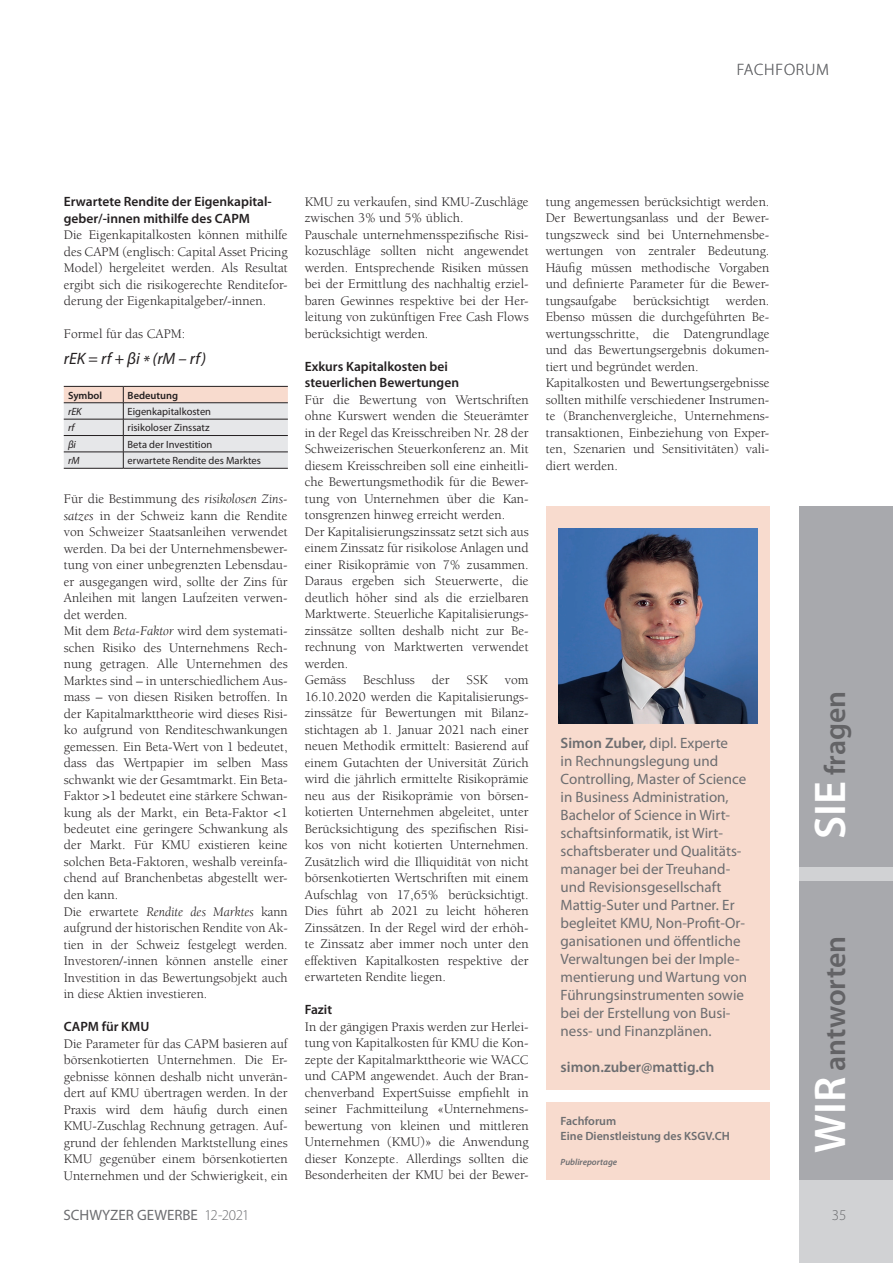
<style>
.page{position:relative;width:893px;height:1263px;background:#fff}
.page>*{position:absolute;margin:0;border:0;box-sizing:border-box;transform-origin:0 0}
.t1{font:600 29.7px "Myriad Pro";color:#636366}
.t2{font:italic 16.5px "Myriad Pro";color:#231f20}
.t3{font:300 16.5px "Myriad Pro";letter-spacing:.05em;color:#6c6d70}
.t4{font:15px/18px "Myriad Pro";color:#6c6d70}
.t5{font:600 15px "Myriad Pro";color:#6c6d70}
.t6{font:300 15px "Myriad Pro";color:#6c6d70}
.t7{font:13.5px/16.5px "Berkeley Std";color:#231f20;text-align:justify}
.t8{font:600 13.5px/16.5px "Myriad Pro";color:#231f20}
.t9{font:600 12px/14.4px "Myriad Pro";color:#6c6d70}
.t10{font:10.5px "Myriad Pro";color:#231f20}
.t11{font:600 10.5px "Myriad Pro";color:#231f20}
.t12{font:italic 10.5px "Myriad Pro";color:#231f20}
.t13{font:italic 600 9px "Myriad Pro";color:#6c6d70}
.s1{font-style:italic}
.s2{font-weight:300}
.s3{font-weight:600}
.s4{font-size:44.55px;color:#fff}
</style>
<div class="page">
<div style="left:799px;top:849px;width:94px;height:414px;background:#d1d2d4"></div>
<div style="left:799px;top:881px;width:94px;height:299px;background:#a8a9ad"></div>
<div style="left:799px;top:506px;width:94px;height:360px;background:#a8a9ad"></div>
<svg style="left:64px;top:386px;width:224px;height:82px;background:#ddd8d7"></svg>
<hr style="left:64px;top:468px;width:59px;height:1px;background:#231f20">
<hr style="left:123px;top:468px;width:165px;height:1px;background:#231f20">
<div style="left:546px;top:506px;width:224px;height:584px;background:#f8dbce"></div>
<div style="left:546px;top:1102px;width:224px;height:78px;background:#f8dbce"></div>
<img style="left:558px;top:528px;width:199px;height:195px">
<p class="t3" style="left:737px;top:60px;width:94px">FACHFORUM</p>
<p class="t8" style="left:64px;top:194px;width:209px">Erwartete Rendite der Eigenkapital&shy;geber/-innen mithilfe des CAPM</p>
<p class="t7" style="left:64px;top:227px;width:225px">Die Eigenkapitalkosten können mithilfe des CAPM (englisch: Capital Asset Pricing Model) hergeleitet werden. Als Resultat ergibt sich die risikogerechte Renditefor&shy;derung der Eigenkapitalgeber/-innen.</p>
<p class="t7" style="left:64px;top:326px;width:123px">Formel für das CAPM:</p>
<p class="t2" style="left:64px;top:349px;width:144px">rEK = rf + βi * (rM – rf)</p>
<p class="t11" style="left:68px;top:389px;width:36px">Symbol</p>
<p class="t11" style="left:128px;top:389px;width:52px">Bedeutung</p>
<p class="t12" style="left:68px;top:406px;width:15px">rEK</p>
<p class="t10" style="left:128px;top:406px;width:85px">Eigenkapitalkosten</p>
<p class="t12" style="left:68px;top:422px;width:8px">rf</p>
<p class="t10" style="left:128px;top:422px;width:83px">risikoloser Zinssatz</p>
<p class="t12" style="left:68px;top:438px;width:10px">βi</p>
<p class="t10" style="left:128px;top:438px;width:86px">Beta der Investition</p>
<p class="t12" style="left:68px;top:455px;width:13px">rM</p>
<p class="t10" style="left:128px;top:455px;width:135px">erwartete Rendite des Marktes</p>
<p class="t7" style="left:64px;top:491px;width:225px;text-align:left">Für die Bestimmung des <span class="s1">risikolosen Zins&shy;satzes</span> in der Schweiz kann die Rendite von Schweizer Staatsanleihen verwendet werden. Da bei der Unternehmensbewer&shy;tung von einer unbegrenzten Lebensdau&shy;er ausgegangen wird, sollte der Zins für Anleihen mit langen Laufzeiten verwen&shy;det werden.<br>Mit dem <span class="s1">Beta-Faktor</span> wird dem systemati&shy;schen Risiko des Unternehmens Rech&shy;nung getragen. Alle Unternehmen des Marktes sind – in unterschiedlichem Aus&shy;mass – von diesen Risiken betroffen. In der Kapitalmarkttheorie wird dieses Risi&shy;ko aufgrund von Renditeschwankungen gemessen. Ein Beta-Wert von 1 bedeutet, dass das Wertpapier im selben Mass schwankt wie der Gesamtmarkt. Ein Beta-Faktor &gt;1 bedeutet eine stärkere Schwan&shy;kung als der Markt, ein Beta-Faktor &lt;1 bedeutet eine geringere Schwankung als der Markt. Für KMU existieren keine solchen Beta-Faktoren, weshalb vereinfa&shy;chend auf Branchenbetas abgestellt wer&shy;den kann.<br>Die erwartete <span class="s1">Rendite des Marktes</span> kann aufgrund der historischen Rendite von Ak&shy;tien in der Schweiz festgelegt werden.<br>Investoren/-innen können anstelle einer Investition in das Bewertungsobjekt auch in diese Aktien investieren.</p>
<p class="t8" style="left:64px;top:1018px;width:87px">CAPM für KMU</p>
<p class="t7" style="left:64px;top:1035px;width:225px">Die Parameter für das CAPM basieren auf börsenkotierten Unternehmen. Die Er&shy;gebnisse können deshalb nicht unverän&shy;dert auf KMU übertragen werden. In der Praxis wird dem häufig durch einen KMU-Zuschlag Rechnung getragen. Auf&shy;grund der fehlenden Marktstellung eines KMU gegenüber einem börsenkotierten Unternehmen und der Schwierigkeit, ein</p>
<p class="t4" style="left:64px;top:1207px;width:187px">SCHWYZER GEWERBE <span class="s2">12-2021</span></p>
<p class="t7" style="left:305px;top:193px;width:225px;text-align:left">KMU zu verkaufen, sind KMU-Zuschläge zwischen 3% und 5% üblich.<br>Pauschale unternehmensspezifische Risi&shy;kozuschläge sollten nicht angewendet werden. Entsprechende Risiken müssen bei der Ermittlung des nachhaltig erziel&shy;baren Gewinnes respektive bei der Her&shy;leitung von zukünftigen Free Cash Flows berücksichtigt werden.</p>
<p class="t8" style="left:305px;top:358px;width:156px">Exkurs Kapitalkosten bei steuerlichen Bewertungen</p>
<p class="t7" style="left:305px;top:391px;width:225px;text-align:left">Für die Bewertung von Wertschriften ohne Kurswert wenden die Steuerämter in der Regel das Kreisschreiben Nr. 28 der Schweizerischen Steuerkonferenz an. Mit diesem Kreisschreiben soll eine einheitli&shy;che Bewertungsmethodik für die Bewer&shy;tung von Unternehmen über die Kan&shy;tonsgrenzen hinweg erreicht werden.<br>Der Kapitalisierungszinssatz setzt sich aus einem Zinssatz für risikolose Anlagen und einer Risikoprämie von 7% zusammen.<br>Daraus ergeben sich Steuerwerte, die deutlich höher sind als die erzielbaren Marktwerte. Steuerliche Kapitalisierungs&shy;zinssätze sollten deshalb nicht zur Be&shy;rechnung von Marktwerten verwendet werden.<br>Gemäss</p>
<p class="t7" style="left:363px;top:672px;width:53px">Beschluss</p>
<p class="t7" style="left:432px;top:672px;width:19px">der</p>
<p class="t7" style="left:466px;top:672px;width:23px">SSK</p>
<p class="t7" style="left:305px;top:672px;width:225px;text-indent:200px">vom 16.10.2020 werden die Kapitalisierungs&shy;zinssätze für Bewertungen mit Bilanz&shy;stichtagen ab 1. Januar 2021 nach einer neuen Methodik ermittelt: Basierend auf einem Gutachten der Universität Zürich wird die jährlich ermittelte Risikoprämie neu aus der Risikoprämie von börsen&shy;kotierten Unternehmen abgeleitet, unter Berücksichtigung des spezifischen Risi&shy;kos von nicht kotierten Unternehmen.<br>Zusätzlich wird die Illiquidität von nicht börsenkotierten Wertschriften mit einem Aufschlag von 17,65% berücksichtigt.<br>Dies führt ab 2021 zu leicht höheren Zinssätzen. In der Regel wird der erhöh&shy;te Zinssatz aber immer noch unter den effektiven Kapitalkosten respektive der erwarteten Rendite liegen.</p>
<p class="t8" style="left:305px;top:1001px;width:29px">Fazit</p>
<p class="t7" style="left:305px;top:1018px;width:225px">In der gängigen Praxis werden zur Herlei&shy;tung von Kapitalkosten für KMU die Kon&shy;zepte der Kapitalmarkttheorie wie WACC und CAPM angewendet. Auch der Bran&shy;chenverband ExpertSuisse empfiehlt in seiner Fachmitteilung «Unternehmens&shy;bewertung von kleinen und mittleren Unternehmen (KMU)» die Anwendung dieser Konzepte. Allerdings sollten die Besonderheiten der KMU bei der Bewer-</p>
<p class="t7" style="left:546px;top:193px;width:225px;text-align:left">tung angemessen berücksichtigt werden.<br>Der Bewertungsanlass und der Bewer&shy;tungszweck sind bei Unternehmensbe&shy;wertungen von zentraler Bedeutung.<br>Häufig müssen methodische Vorgaben und definierte Parameter für die Bewer&shy;tungsaufgabe berücksichtigt werden.<br>Ebenso müssen die durchgeführten Be&shy;wertungsschritte, die Datengrundlage und das Bewertungsergebnis dokumen&shy;tiert und begründet werden.<br>Kapitalkosten und Bewertungsergebnisse sollten mithilfe verschiedener Instrumen&shy;te (Branchenvergleiche, Unternehmens&shy;transaktionen, Einbeziehung von Exper&shy;ten, Szenarien und Sensitivitäten) vali&shy;diert werden.</p>
<p class="t4" style="left:561px;top:734px;width:188px"><span class="s3">Simon Zuber,</span> dipl. Experte<br>in Rechnungslegung und<br>Controlling, Master of Science in Business Administration,<br>Bachelor of Science in Wirt&shy;schaftsinformatik, ist Wirt&shy;schaftsberater und Qualitäts&shy;manager bei der Treuhand&shy;und Revisionsgesellschaft<br>Mattig-Suter und Partner. Er begleitet KMU, Non-Profit-Or&shy;ganisationen und öffentliche<br>Verwaltungen bei der Imple&shy;mentierung und Wartung von<br>Führungsinstrumenten sowie bei der Erstellung von Busi&shy;ness- und Finanzplänen.</p>
<p class="t5" style="left:561px;top:1058px;width:155px">simon.zuber@mattig.ch</p>
<p class="t9" style="left:561px;top:1114px;width:171px">Fachforum<br>Eine Dienstleistung des KSGV.CH</p>
<p class="t13" style="left:561px;top:1157px;width:58px">Publireportage</p>
<h1 class="t1" style="left:819px;top:839px;width:150px;rotate:-90deg"><span class="s4">SIE</span> fragen</h1>
<h1 class="t1" style="left:819px;top:1153px;width:218px;rotate:-90deg"><span class="s4">WIR</span> antworten</h1>
<p class="t6" style="left:832px;top:1207px;width:16px">35</p>
</div>
